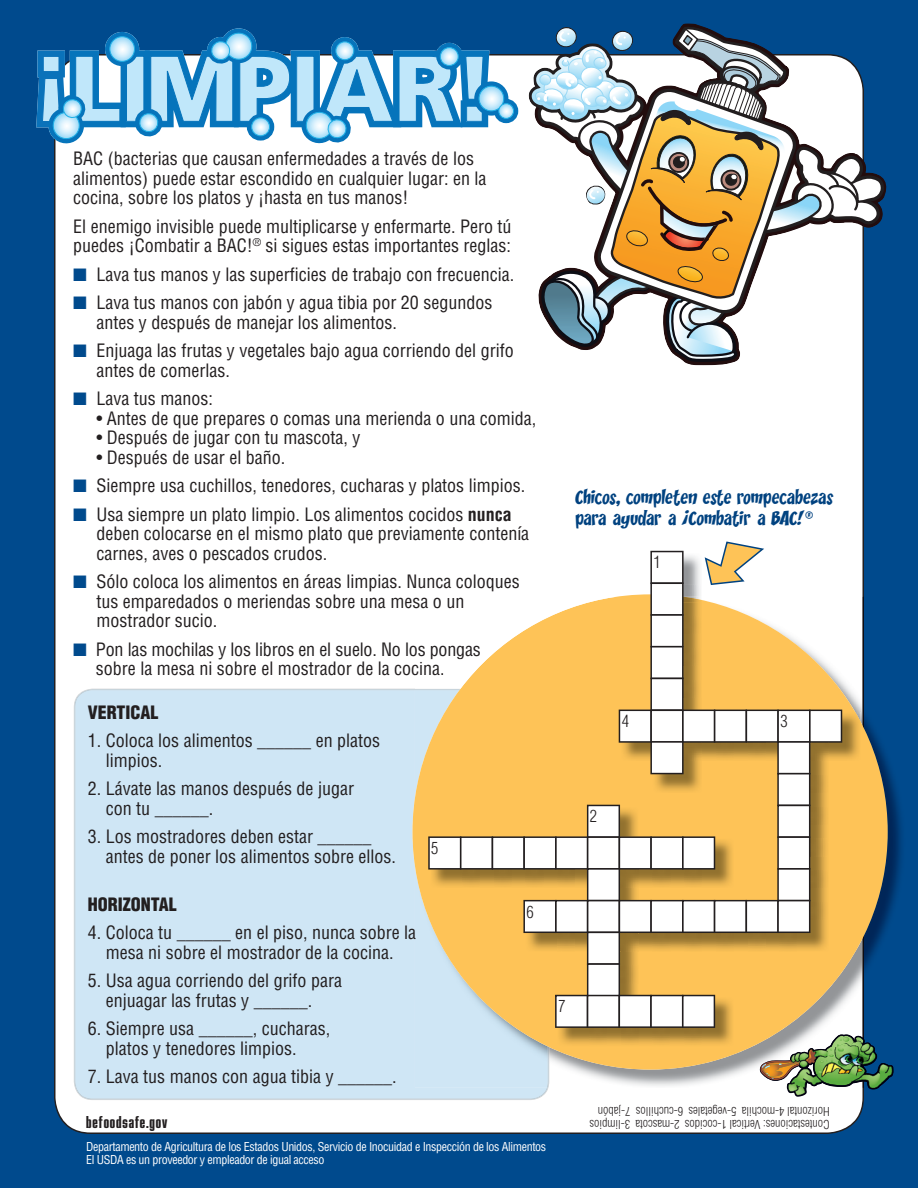
<style>
.page{position:relative;width:918px;height:1188px;background:#004a8d}
.page>*{position:absolute;margin:0;border:0;box-sizing:border-box;transform-origin:0 0}
.t1{font:condensed 18px/19.5px "Helvetica";color:#231f20}
.t2{font:18px/21.6px "Yikes";letter-spacing:-.025em;color:#004280}
.t3{font:900 condensed 18px "Helvetica";color:#231f20}
.t4{font:18px "House Gothic HG23 Cond BOLD1";letter-spacing:.05em;color:#231f20}
.t5{font:300 condensed 16.5px "Helvetica";color:#231f20}
.t6{font:condensed 12px/12.8px "Helvetica";letter-spacing:-.03em;color:#fff}
.t7{font:300 condensed 12px/13.5px "Helvetica";color:#231f20}
.s1{color:#004a8d}
.s2{font-weight:700}
</style>
<div class="page">
<div style="left:54px;top:54px;width:810px;height:1080px;background:#fff"></div>
<div style="left:494px;top:99px;width:24px;height:24px;border:9px solid #0674bb;border-radius:50%"></div>
<div style="left:495px;top:100px;width:22px;height:22px;border:8px solid #0674bb;border-radius:50%"></div>
<svg style="left:36px;top:28px;width:472px;height:125px"></svg>
<svg style="left:499px;top:104px;width:15px;height:14px"></svg>
<div style="left:499px;top:103px;width:15px;height:16px;border:1px solid #22b0e6;border-radius:50%"></div>
<svg style="left:529px;top:24px;width:357px;height:381px;background:#bdbeb8"></svg>
<div style="left:75px;top:689px;width:473px;height:410px;background:#cfe6f5"></div>
<img style="left:549px;top:597px;width:353px;height:491px">
<img style="left:863px;top:597px;width:1px;height:437px">
<svg style="left:760px;top:1034px;width:134px;height:63px"></svg>
<div style="left:415px;top:866px;width:132px;height:222px;background:#cfe6f5"></div>
<img style="left:547px;top:1046px;width:2px;height:42px">
<img style="left:415px;top:690px;width:13px;height:108px">
<img style="left:415px;top:689px;width:13px;height:1px">
<div style="left:413px;top:594px;width:475px;height:476px;background:#fec357;border-radius:50%"></div>
<img style="left:842px;top:712px;width:19px;height:47px">
<img style="left:559px;top:1028px;width:30px;height:16px">
<img style="left:620px;top:1028px;width:1px;height:18px">
<img style="left:702px;top:1028px;width:30px;height:16px">
<svg style="left:428px;top:542px;width:414px;height:486px"></svg>
<img style="left:791px;top:1043px;width:85px;height:52px">
<img style="left:415px;top:597px;width:201px;height:92px">
<p class="t1" style="left:73px;top:151px;width:415px">BAC (bacterias que causan enfermedades a través de los alimentos) puede estar escondido en cualquier lugar: en la cocina, sobre los platos y ¡hasta en tus manos!</p>
<p class="t1" style="left:73px;top:218px;width:440px">El enemigo invisible puede multiplicarse y enfermarte. Pero tú puedes ¡Combatir a BAC!<sup>®</sup> si sigues estas importantes reglas:</p>
<p class="t1" style="left:73px;top:266px;width:443px"><span class="s1">■</span> Lava tus manos y las superficies de trabajo con frecuencia.</p>
<p class="t1" style="left:96px;top:295px;width:397px;text-indent:-23px"><span class="s1">■</span> Lava tus manos con jabón y agua tibia por 20 segundos antes y después de manejar los alimentos.</p>
<p class="t1" style="left:96px;top:343px;width:419px;text-indent:-23px"><span class="s1">■</span> Enjuaga las frutas y vegetales bajo agua corriendo del grifo antes de comerlas.</p>
<p class="t1" style="left:73px;top:391px;width:141px"><span class="s1">■</span> Lava tus manos:</p>
<p class="t1" style="left:96px;top:410px;width:441px">• Antes de que prepares o comas una merienda o una comida,</p>
<p class="t1" style="left:96px;top:430px;width:265px">• Después de jugar con tu mascota, y</p>
<p class="t1" style="left:96px;top:449px;width:190px">• Después de usar el baño.</p>
<p class="t1" style="left:73px;top:478px;width:454px"><span class="s1">■</span> Siempre usa cuchillos, tenedores, cucharas y platos limpios.</p>
<p class="t1" style="left:96px;top:506px;width:434px;text-indent:-23px"><span class="s1">■</span> Usa siempre un plato limpio. Los alimentos cocidos <span class="s2">nunca </span>deben colocarse en el mismo plato que previamente contenía carnes, aves o pescados crudos.</p>
<p class="t1" style="left:96px;top:574px;width:425px;text-indent:-23px"><span class="s1">■</span> Sólo coloca los alimentos en áreas limpias. Nunca coloques tus emparedados o meriendas sobre una mesa o un mostrador sucio.</p>
<p class="t1" style="left:96px;top:641px;width:386px;text-indent:-23px"><span class="s1">■</span> Pon las mochilas y los libros en el suelo. No los pongas sobre la mesa ni sobre el mostrador de la cocina.</p>
<p class="t3" style="left:88px;top:705px;width:72px">VERTICAL</p>
<p class="t1" style="left:106px;top:732px;width:276px;text-indent:-18px">1. Coloca los alimentos ______ en platos limpios.</p>
<p class="t1" style="left:106px;top:780px;width:250px;text-indent:-18px">2. Lávate las manos después de jugar con tu ______.</p>
<p class="t1" style="left:106px;top:828px;width:292px;text-indent:-18px">3. Los mostradores deben estar ______ antes de poner los alimentos sobre ellos.</p>
<p class="t3" style="left:88px;top:897px;width:91px">HORIZONTAL</p>
<p class="t1" style="left:88px;top:924px;width:330px;text-align:center">4. Coloca tu ______ en el piso, nunca sobre la mesa ni sobre el mostrador de la cocina.</p>
<p class="t1" style="left:106px;top:972px;width:238px;text-indent:-18px">5. Usa agua corriendo del grifo para enjuagar las frutas y ______.</p>
<p class="t1" style="left:106px;top:1020px;width:226px;text-indent:-18px">6. Siempre usa ______, cucharas, platos y tenedores limpios.</p>
<p class="t1" style="left:88px;top:1068px;width:310px">7. Lava tus manos con agua tibia y ______.</p>
<p class="t4" style="left:86px;top:1116px;width:82px">befoodsafe.gov</p>
<p class="t5" style="left:431px;top:842px;width:9px">5</p>
<p class="t5" style="left:526px;top:905px;width:9px">6</p>
<p class="t6" style="left:86px;top:1141px;width:462px">Departamento de Agricultura de los Estados Unidos, Servicio de Inocuidad e Inspección de los Alimentos<br>El USDA es un proveedor y empleador de igual acceso</p>
<p class="t2" style="left:575px;top:488px;width:260px">Chicos, completen este rompecabezas para ayudar a ¡Combatir a BAC!<sup>®</sup></p>
<p class="t5" style="left:653px;top:556px;width:9px">1</p>
<p class="t5" style="left:622px;top:715px;width:9px">4</p>
<p class="t5" style="left:780px;top:715px;width:9px">3</p>
<p class="t5" style="left:590px;top:810px;width:9px">2</p>
<p class="t5" style="left:558px;top:1000px;width:9px">7</p>
<p class="t7" style="left:830px;top:1130px;width:242px;rotate:-180deg">Contestaciones: Vertical 1-cocidos 2-mascota 3-limpios<br>Horizontal 4-mochila 5-vegetales 6-cuchillos 7-jabón</p>
</div>
